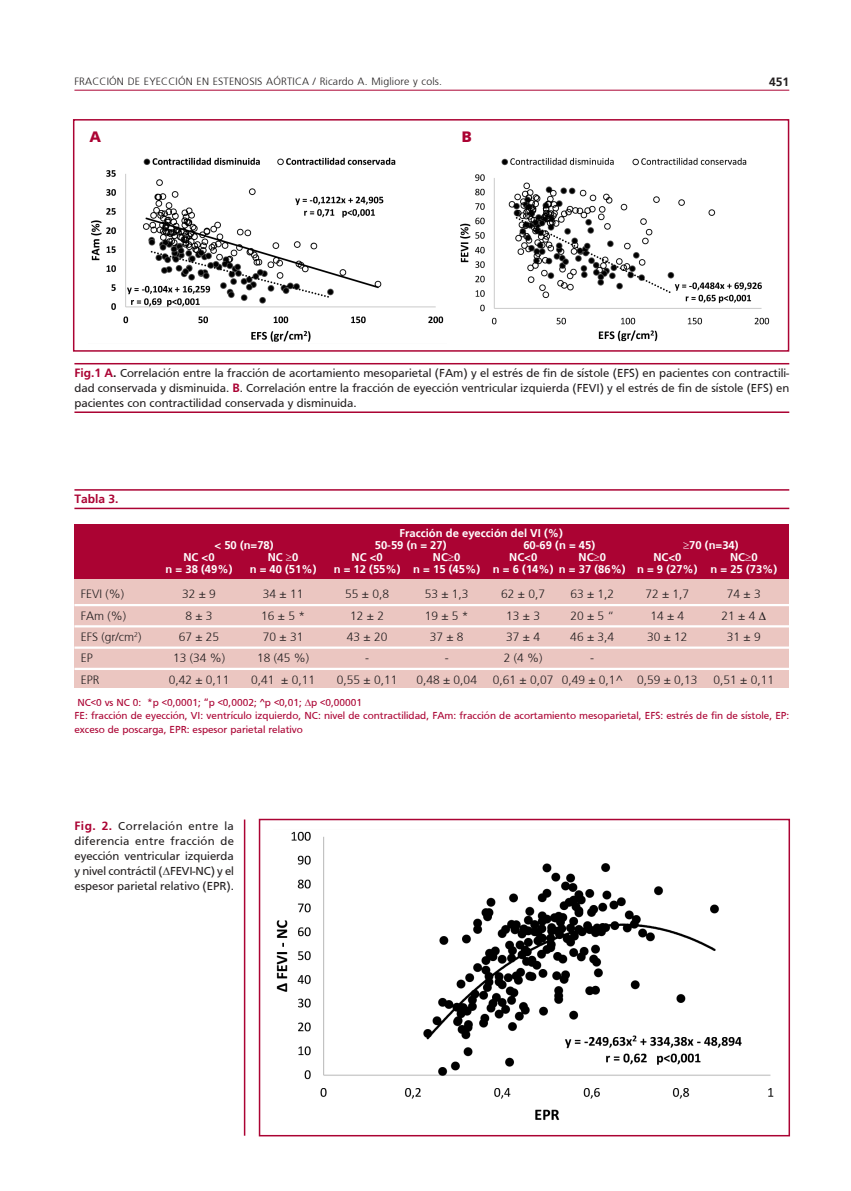
<style>
.page{position:relative;width:851px;height:1191px;background:#fff}
.page>*{position:absolute;margin:0;border:0;box-sizing:border-box;transform-origin:0 0}
.subtit{font:900 15px "Frutiger";color:#ab0333}
.epigrafe{font:12px/15px "Frutiger";color:#231f20;text-align:justify}
.tabla{font:300 12px "Frutiger";color:#231f20}
.epigrafe_horizontal{font:12px/15px "Frutiger";color:#231f20;text-align:justify}
.tabla_tit_c_raya{font:700 12px "Frutiger";color:#ab0333}
.t1{font:700 12px "Frutiger";color:#231f20}
.tabla_cab_blanco{font:700 11.25px "Frutiger";color:#fff}
.tabla_pie{font:10.5px/13.5px "Frutiger";color:#ab0333}
.t2{font:300 10.5px "Frutiger";letter-spacing:.015em;color:#231f20}
.s1{font-weight:700;color:#ab0333}
.s2{font-weight:700}
</style>
<div class="page">
<hr style="left:74px;top:90px;width:715px;height:1px;background:#ab0333">
<img style="left:91px;top:157px;width:353px;height:185px">
<img style="left:460px;top:157px;width:310px;height:185px">
<div style="left:73px;top:119px;width:716px;height:233px;border:2px solid #ab0333"></div>
<hr style="left:74px;top:363px;width:715px;height:1px;background:#ab0333">
<hr style="left:74px;top:411px;width:715px;height:2px;background:#ab0333">
<div style="left:74px;top:579px;width:715px;height:109px;background:#ebc6c1"></div>
<div style="left:74px;top:524px;width:715px;height:55px;background:#ab0333"></div>
<hr style="left:74px;top:489px;width:715px;height:1px;background:#ab0333">
<hr style="left:74px;top:507px;width:715px;height:2px;background:#ab0333">
<hr style="left:74px;top:604px;width:715px;height:2px;background:#fff">
<hr style="left:74px;top:625px;width:715px;height:2px;background:#fff">
<hr style="left:74px;top:646px;width:715px;height:3px;background:#fff">
<hr style="left:74px;top:668px;width:715px;height:2px;background:#fff">
<img style="left:276px;top:831px;width:498px;height:289px">
<hr style="left:244px;top:819px;width:1px;height:316px;background:#ab0333">
<div style="left:259px;top:818px;width:531px;height:318px;border:2px solid #ab0333"></div>
<p class="t2" style="left:74px;top:76px;width:369px">FRACCIÓN DE EYECCIÓN EN ESTENOSIS AÓRTICA / Ricardo A. Migliore y cols.</p>
<p class="t1" style="left:769px;top:75px;width:22px">451</p>
<p class="subtit" style="left:89px;top:128px;width:13px">A</p>
<p class="subtit" style="left:461px;top:128px;width:12px">B</p>
<p class="epigrafe" style="left:74px;top:365px;width:716px"><span class="s1">Fig.1 A</span><span class="s2">.</span> Correlación entre la fracción de acortamiento mesoparietal (FAm) y el estrés de fin de sístole (EFS) en pacientes con contractili&shy;dad conservada y disminuida. <span class="s1">B</span>. Correlación entre la fracción de eyección ventricular izquierda (FEVI) y el estrés de fin de sístole (EFS) en pacientes con contractilidad conservada y disminuida.</p>
<p class="tabla_tit_c_raya" style="left:74px;top:492px;width:46px">Tabla 3.</p>
<p class="tabla_cab_blanco" style="left:399px;top:526px;width:165px">Fracción de eyección del VI (%)</p>
<p class="tabla_cab_blanco" style="left:214px;top:538px;width:61px">&lt; 50 (n=78)</p>
<p class="tabla_cab_blanco" style="left:375px;top:538px;width:73px">50-59 (n = 27)</p>
<p class="tabla_cab_blanco" style="left:523px;top:538px;width:73px">60-69 (n = 45)</p>
<p class="tabla_cab_blanco" style="left:683px;top:538px;width:57px">≥70 (n=34)</p>
<p class="tabla_cab_blanco" style="left:183px;top:550px;width:33px">NC &lt;0</p>
<p class="tabla_cab_blanco" style="left:268px;top:550px;width:32px">NC ≥0</p>
<p class="tabla_cab_blanco" style="left:351px;top:550px;width:33px">NC &lt;0</p>
<p class="tabla_cab_blanco" style="left:433px;top:550px;width:29px">NC≥0</p>
<p class="tabla_cab_blanco" style="left:509px;top:550px;width:30px">NC&lt;0</p>
<p class="tabla_cab_blanco" style="left:578px;top:550px;width:29px">NC≥0</p>
<p class="tabla_cab_blanco" style="left:653px;top:550px;width:30px">NC&lt;0</p>
<p class="tabla_cab_blanco" style="left:730px;top:550px;width:29px">NC≥0</p>
<p class="tabla_cab_blanco" style="left:166px;top:562px;width:68px">n = 38 (49%)</p>
<p class="tabla_cab_blanco" style="left:250px;top:562px;width:68px">n = 40 (51%)</p>
<p class="tabla_cab_blanco" style="left:334px;top:562px;width:445px">n = 12 (55%) n = 15 (45%) n = 6 (14%) n = 37 (86%) n = 9 (27%) n = 25 (73%)</p>
<p class="tabla" style="left:81px;top:587px;width:45px">FEVI (%)</p>
<p class="tabla" style="left:182px;top:587px;width:35px">32 ± 9</p>
<p class="tabla" style="left:263px;top:587px;width:42px">34 ± 11</p>
<p class="tabla" style="left:345px;top:587px;width:45px">55 ± 0,8</p>
<p class="tabla" style="left:424px;top:587px;width:45px">53 ± 1,3</p>
<p class="tabla" style="left:501px;top:587px;width:45px">62 ± 0,7</p>
<p class="tabla" style="left:570px;top:587px;width:45px">63 ± 1,2</p>
<p class="tabla" style="left:645px;top:587px;width:45px">72 ± 1,7</p>
<p class="tabla" style="left:726px;top:587px;width:35px">74 ± 3</p>
<p class="tabla" style="left:81px;top:608px;width:47px">FAm (%)</p>
<p class="tabla" style="left:185px;top:608px;width:29px">8 ± 3</p>
<p class="tabla" style="left:261px;top:608px;width:45px">16 ± 5 *</p>
<p class="tabla" style="left:350px;top:608px;width:35px">12 ± 2</p>
<p class="tabla" style="left:424px;top:608px;width:45px">19 ± 5 *</p>
<p class="tabla" style="left:506px;top:608px;width:35px">13 ± 3</p>
<p class="tabla" style="left:570px;top:608px;width:45px">20 ± 5 “</p>
<p class="tabla" style="left:650px;top:608px;width:35px">14 ± 4</p>
<p class="tabla" style="left:721px;top:608px;width:46px">21 ± 4 ∆</p>
<p class="tabla" style="left:81px;top:630px;width:62px">EFS (gr/cm<sup>2</sup>)</p>
<p class="tabla" style="left:179px;top:630px;width:42px">67 ± 25</p>
<p class="tabla" style="left:263px;top:630px;width:42px">70 ± 31</p>
<p class="tabla" style="left:347px;top:630px;width:42px">43 ± 20</p>
<p class="tabla" style="left:429px;top:630px;width:35px">37 ± 8</p>
<p class="tabla" style="left:506px;top:630px;width:35px">37 ± 4</p>
<p class="tabla" style="left:570px;top:630px;width:45px">46 ± 3,4</p>
<p class="tabla" style="left:647px;top:630px;width:42px">30 ± 12</p>
<p class="tabla" style="left:726px;top:630px;width:35px">31 ± 9</p>
<p class="tabla" style="left:81px;top:651px;width:13px">EP</p>
<p class="tabla" style="left:173px;top:651px;width:54px">13 (34 %)</p>
<p class="tabla" style="left:257px;top:651px;width:54px">18 (45 %)</p>
<p class="tabla" style="left:365px;top:651px;width:5px">-</p>
<p class="tabla" style="left:444px;top:651px;width:5px">-</p>
<p class="tabla" style="left:504px;top:651px;width:40px">2 (4 %)</p>
<p class="tabla" style="left:590px;top:651px;width:5px">-</p>
<p class="tabla" style="left:81px;top:672px;width:20px">EPR</p>
<p class="tabla" style="left:169px;top:672px;width:62px">0,42 ± 0,11</p>
<p class="tabla" style="left:251px;top:672px;width:65px">0,41 ± 0,11</p>
<p class="tabla" style="left:337px;top:672px;width:62px">0,55 ± 0,11</p>
<p class="tabla" style="left:416px;top:672px;width:62px">0,48 ± 0,04</p>
<p class="tabla" style="left:493px;top:672px;width:206px">0,61 ± 0,07 0,49 ± 0,1^ 0,59 ± 0,13</p>
<p class="tabla" style="left:713px;top:672px;width:62px">0,51 ± 0,11</p>
<p class="tabla_pie" style="left:77px;top:695px;width:286px">NC&lt;0 vs NC≥0: *p &lt;0,0001; “p &lt;0,0002; ^p &lt;0,01; ∆p &lt;0,00001</p>
<p class="tabla_pie" style="left:74px;top:708px;width:716px">FE: fracción de eyección, VI: ventrículo izquierdo, NC: nivel de contractilidad, FAm: fracción de acortamiento mesoparietal, EFS: estrés de fin de sístole, EP: exceso de poscarga, EPR: espesor parietal relativo</p>
<p class="epigrafe_horizontal" style="left:74px;top:818px;width:161px"><span class="s1">Fig. 2.</span> Correlación entre la diferencia entre fracción de eyección ventricular izquierda y nivel contráctil (∆FEVI-NC) y el espesor parietal relativo (EPR).</p>
</div>
